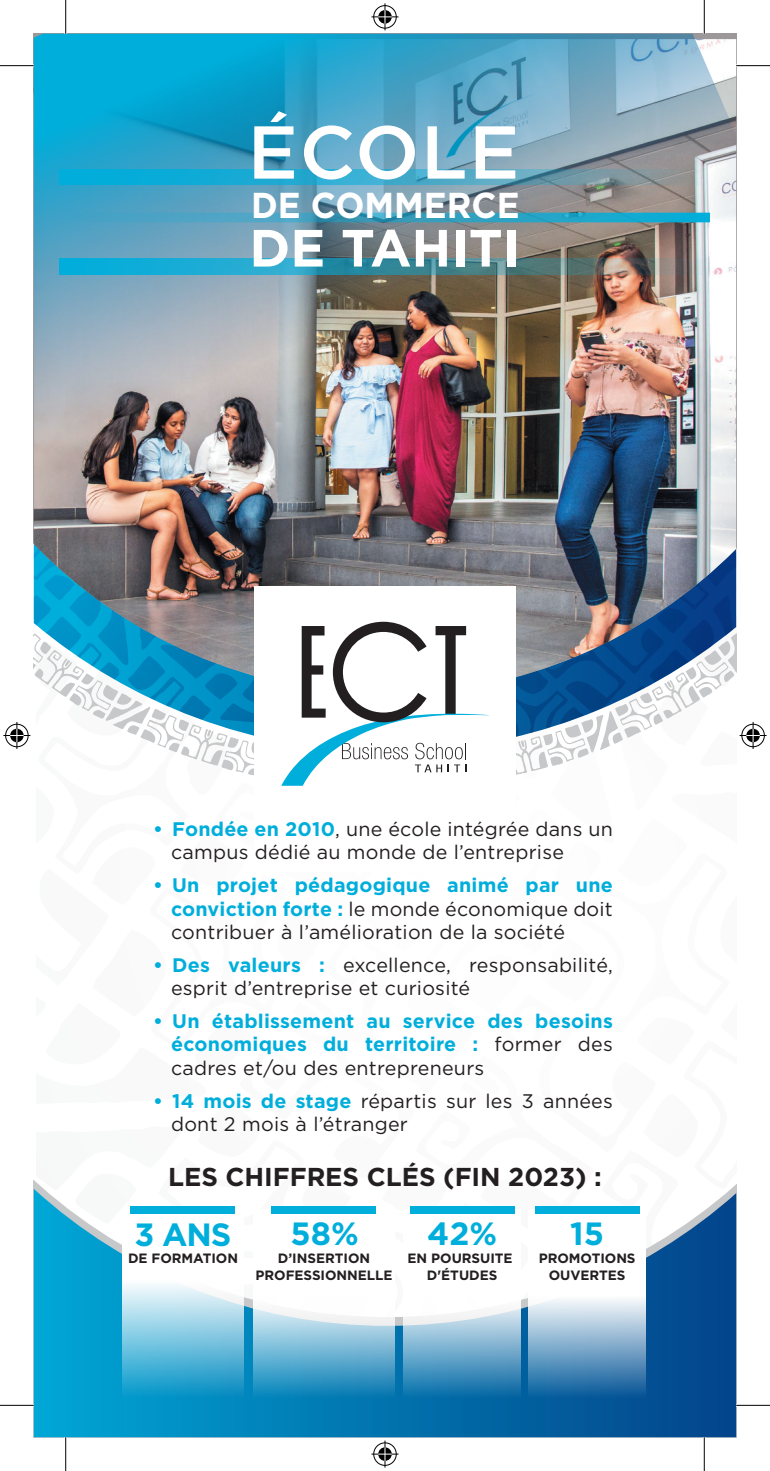
<style>
.page{position:relative;width:770px;height:1471px;background:#fff}
.page>*{position:absolute;margin:0;border:0;box-sizing:border-box;transform-origin:0 0}
.t1{font:500 74.7px "Gotham";letter-spacing:.02em;color:#fff}
.t2{font:700 52.2px "Gotham";color:#fff}
.t3{font:700 36px "Gotham";color:#fff;scale:.95 1}
.t4{font:700 32.18px "Gotham";color:#00aedc}
.t5{font:700 25.88px "Gotham";letter-spacing:-.005em;color:#231f20}
.t6{font:19.57px/23.6px "Gotham";letter-spacing:.01em;color:#231f20}
.t7{font:700 19.57px/23.6px "Gotham";letter-spacing:.01em;color:#00aedc;text-align:justify}
.t8{font:700 13.5px/16.2px "Gotham";letter-spacing:-.005em;color:#231f20;text-align:center}
.s1{font-weight:700;color:#00aedc}
.s2{font-weight:400;color:#231f20}
</style>
<div class="page">
<svg style="left:34px;top:1189px;width:701px;height:248px"></svg>
<svg style="left:61px;top:694px;width:649px;height:58px"></svg>
<img style="left:34px;top:460px;width:701px;height:234px">
<img style="left:34px;top:34px;width:701px;height:426px">
<div style="left:254px;top:586px;width:261px;height:285px;background:#fff"></div>
<svg style="left:281px;top:622px;width:208px;height:164px"></svg>
<svg style="left:253px;top:1209px;width:141px;height:228px"></svg>
<div style="left:270px;top:1206px;width:105px;height:7px;background:#00aedc"></div>
<svg style="left:122px;top:1209px;width:122px;height:228px"></svg>
<div style="left:130px;top:1206px;width:105px;height:7px;background:#00aedc"></div>
<svg style="left:528px;top:1209px;width:117px;height:228px"></svg>
<div style="left:534px;top:1206px;width:105px;height:7px;background:#00aedc"></div>
<svg style="left:403px;top:1209px;width:117px;height:228px"></svg>
<div style="left:409px;top:1206px;width:105px;height:7px;background:#00aedc"></div>
<svg style="left:60px;top:259px;width:649px;height:15px;background:#3e92a6"></svg>
<svg style="left:60px;top:169px;width:649px;height:16px;background:#41a5c3"></svg>
<svg style="left:60px;top:213px;width:649px;height:9px;background:#33a1c3"></svg>
<hr style="left:0;top:65px;width:34px;height:1px;background:#000">
<hr style="left:735px;top:65px;width:34px;height:1px;background:#000">
<hr style="left:0;top:1405px;width:34px;height:1px;background:#000">
<hr style="left:735px;top:1405px;width:34px;height:1px;background:#000">
<hr style="left:65px;top:0;width:1px;height:34px;background:#000">
<hr style="left:65px;top:1437px;width:1px;height:34px;background:#000">
<hr style="left:703px;top:0;width:1px;height:34px;background:#000">
<hr style="left:703px;top:1437px;width:1px;height:34px;background:#000">
<svg style="left:258px;top:3px;width:156px;height:75px"></svg>
<svg style="left:371px;top:1440px;width:27px;height:27px"></svg>
<svg style="left:3px;top:722px;width:27px;height:27px"></svg>
<svg style="left:739px;top:722px;width:27px;height:27px"></svg>
<h1 class="t1" style="left:247px;top:103px;width:273px">ÉCOLE</h1>
<h3 class="t3" style="left:251px;top:181px;width:284px">DE COMMERCE</h3>
<h2 class="t2" style="left:249px;top:213px;width:272px">DE TAHITI</h2>
<p class="t6" style="left:171px;top:817px;width:443px;text-indent:-18px"><span class="s1">• Fondée en 2010</span>, une école intégrée dans un campus dédié au monde de l’entreprise</p>
<p class="t6" style="left:171px;top:873px;width:443px;text-align:justify;text-indent:-18px"><span class="s1">• Un projet pédagogique animé par une conviction forte :</span> le monde économique doit contribuer à l’amélioration de la société</p>
<p class="t6" style="left:171px;top:952px;width:443px;text-indent:-18px"><span class="s1">• Des valeurs :</span> excellence, responsabilité, esprit d’entreprise et curiosité</p>
<p class="t7" style="left:171px;top:1009px;width:443px;text-indent:-18px">• Un établissement au service des besoins économiques du territoire : <span class="s2">former des cadres et/ou des entrepreneurs</span></p>
<p class="t6" style="left:171px;top:1088px;width:443px;text-indent:-18px"><span class="s1">• 14 mois de stage</span> répartis sur les 3 années dont 2 mois à l’étranger</p>
<h3 class="t5" style="left:168px;top:1160px;width:435px">LES CHIFFRES CLÉS (FIN 2023) :</h3>
<h3 class="t4" style="left:134px;top:1213px;width:98px">3 ANS</h3>
<p class="t8" style="left:128px;top:1250px;width:111px">DE FORMATION</p>
<h3 class="t4" style="left:290px;top:1212px;width:70px">58%</h3>
<p class="t8" style="left:255px;top:1250px;width:138px">D’INSERTION<br>PROFESSIONNELLE</p>
<h3 class="t4" style="left:427px;top:1212px;width:71px">42%</h3>
<p class="t8" style="left:407px;top:1250px;width:106px">EN POURSUITE<br>D'ÉTUDES</p>
<h3 class="t4" style="left:570px;top:1212px;width:35px">15</h3>
<p class="t8" style="left:538px;top:1250px;width:98px">PROMOTIONS<br>OUVERTES</p>
</div>
